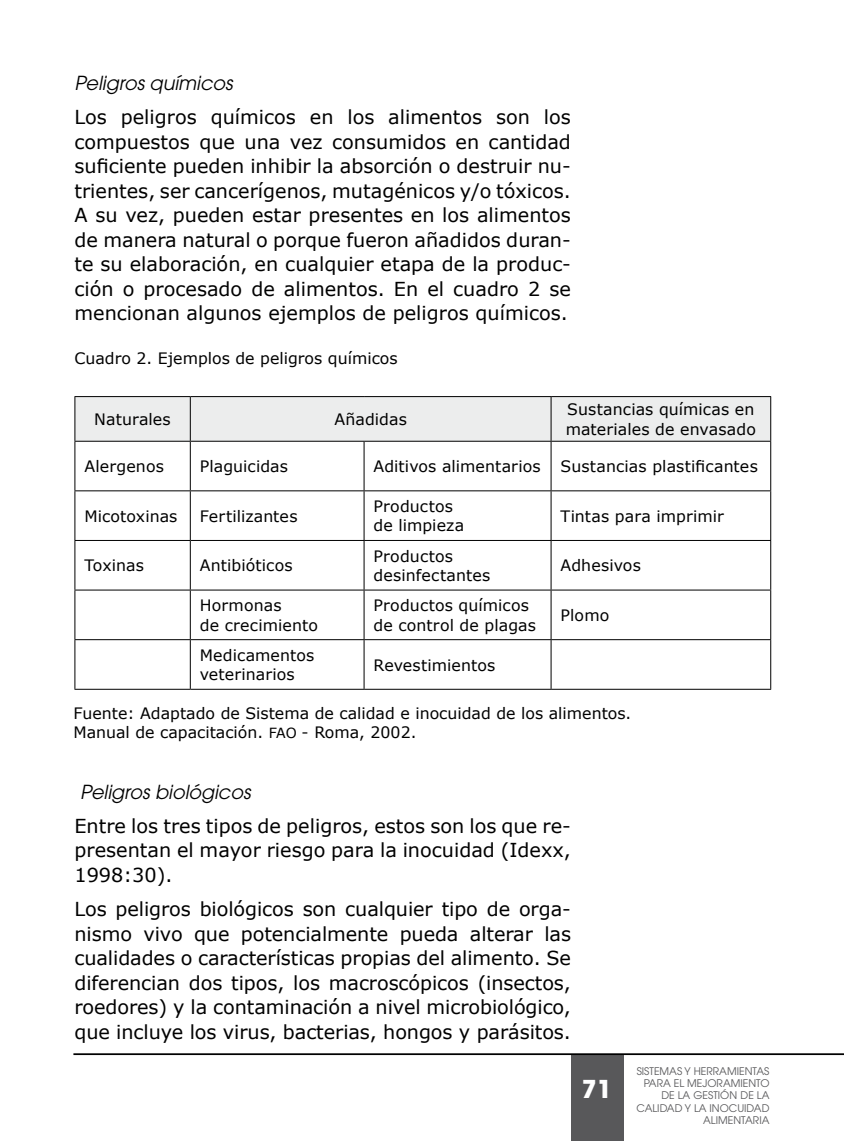
<style>
.page{position:relative;width:844px;height:1141px;background:#fff}
.page>*{position:absolute;margin:0;border:0;box-sizing:border-box;transform-origin:0 0}
.t1{font:700 24.5px "Avant Garde";color:#fff}
.t2{font:19.25px/24.5px "Verdana";color:#000;text-align:justify}
.t3{font:italic 19.25px "Avant Garde";color:#000}
.t4{font:15.75px/19.2px "Verdana";color:#000}
.t5{font:10.5px/12.2px "Avant Garde";color:#58585a;text-align:right}
.s1{font-size:14px}
</style>
<div class="page">
<div style="left:570px;top:1054px;width:53px;height:87px;background:#58585a"></div>
<hr style="left:73px;top:1053px;width:770px;height:2px;background:#000">
<div style="left:75px;top:397px;width:695px;height:44px;background:#eceded"></div>
<hr style="left:74px;top:441px;width:116px;height:1px;background:#000">
<hr style="left:190px;top:441px;width:174px;height:1px;background:#000">
<hr style="left:364px;top:441px;width:187px;height:1px;background:#000">
<hr style="left:551px;top:441px;width:220px;height:1px;background:#000">
<hr style="left:74px;top:490px;width:116px;height:1px;background:#000">
<hr style="left:190px;top:490px;width:174px;height:1px;background:#000">
<hr style="left:364px;top:490px;width:187px;height:1px;background:#000">
<hr style="left:551px;top:490px;width:220px;height:1px;background:#000">
<hr style="left:74px;top:540px;width:116px;height:1px;background:#000">
<hr style="left:190px;top:540px;width:174px;height:1px;background:#000">
<hr style="left:364px;top:540px;width:187px;height:1px;background:#000">
<hr style="left:551px;top:540px;width:220px;height:1px;background:#000">
<hr style="left:74px;top:590px;width:116px;height:1px;background:#000">
<hr style="left:190px;top:590px;width:174px;height:1px;background:#000">
<hr style="left:364px;top:590px;width:187px;height:1px;background:#000">
<hr style="left:551px;top:590px;width:220px;height:1px;background:#000">
<hr style="left:74px;top:639px;width:116px;height:1px;background:#000">
<hr style="left:190px;top:639px;width:174px;height:1px;background:#000">
<hr style="left:364px;top:639px;width:187px;height:1px;background:#000">
<hr style="left:551px;top:639px;width:220px;height:1px;background:#000">
<hr style="left:74px;top:396px;width:116px;height:1px;background:#000">
<hr style="left:74px;top:397px;width:1px;height:44px;background:#000">
<hr style="left:190px;top:396px;width:174px;height:1px;background:#000">
<hr style="left:190px;top:397px;width:1px;height:44px;background:#000">
<hr style="left:364px;top:396px;width:187px;height:1px;background:#000">
<hr style="left:551px;top:396px;width:220px;height:1px;background:#000">
<hr style="left:550px;top:397px;width:1px;height:44px;background:#000">
<hr style="left:770px;top:397px;width:1px;height:44px;background:#000">
<hr style="left:74px;top:442px;width:1px;height:48px;background:#000">
<hr style="left:190px;top:442px;width:1px;height:48px;background:#000">
<hr style="left:363px;top:442px;width:1px;height:48px;background:#000">
<hr style="left:550px;top:442px;width:1px;height:48px;background:#000">
<hr style="left:770px;top:442px;width:1px;height:48px;background:#000">
<hr style="left:74px;top:491px;width:1px;height:49px;background:#000">
<hr style="left:190px;top:491px;width:1px;height:49px;background:#000">
<hr style="left:363px;top:491px;width:1px;height:49px;background:#000">
<hr style="left:550px;top:491px;width:1px;height:49px;background:#000">
<hr style="left:770px;top:491px;width:1px;height:49px;background:#000">
<hr style="left:74px;top:541px;width:1px;height:49px;background:#000">
<hr style="left:190px;top:541px;width:1px;height:49px;background:#000">
<hr style="left:363px;top:541px;width:1px;height:49px;background:#000">
<hr style="left:550px;top:541px;width:1px;height:49px;background:#000">
<hr style="left:770px;top:541px;width:1px;height:49px;background:#000">
<hr style="left:74px;top:590px;width:1px;height:49px;background:#000">
<hr style="left:190px;top:590px;width:1px;height:49px;background:#000">
<hr style="left:363px;top:590px;width:1px;height:49px;background:#000">
<hr style="left:550px;top:590px;width:1px;height:49px;background:#000">
<hr style="left:770px;top:590px;width:1px;height:49px;background:#000">
<hr style="left:74px;top:640px;width:1px;height:49px;background:#000">
<hr style="left:190px;top:640px;width:1px;height:49px;background:#000">
<hr style="left:363px;top:640px;width:1px;height:49px;background:#000">
<hr style="left:550px;top:640px;width:1px;height:49px;background:#000">
<hr style="left:770px;top:640px;width:1px;height:49px;background:#000">
<hr style="left:74px;top:689px;width:116px;height:1px;background:#000">
<hr style="left:190px;top:689px;width:174px;height:1px;background:#000">
<hr style="left:364px;top:689px;width:187px;height:1px;background:#000">
<hr style="left:551px;top:689px;width:220px;height:1px;background:#000">
<p class="t3" style="left:74px;top:71px;width:160px">Peligros químicos</p>
<p class="t2" style="left:74px;top:105px;width:498px">Los peligros químicos en los alimentos son los compuestos que una vez consumidos en cantidad suficiente pueden inhibir la absorción o destruir nu&shy;trientes, ser cancerígenos, mutagénicos y/o tóxicos.<br>A su vez, pueden estar presentes en los alimentos de manera natural o porque fueron añadidos duran&shy;te su elaboración, en cualquier etapa de la produc&shy;ción o procesado de alimentos. En el cuadro 2 se mencionan algunos ejemplos de peligros químicos.</p>
<p class="t4" style="left:74px;top:349px;width:325px">Cuadro 2. Ejemplos de peligros químicos</p>
<p class="t4" style="left:94px;top:409px;width:78px">Naturales</p>
<p class="t4" style="left:334px;top:409px;width:74px">Añadidas</p>
<p class="t4" style="left:565px;top:400px;width:192px">Sustancias químicas en materiales de envasado</p>
<p class="t4" style="left:84px;top:457px;width:81px">Alergenos</p>
<p class="t4" style="left:200px;top:457px;width:90px">Plaguicidas</p>
<p class="t4" style="left:373px;top:457px;width:169px">Aditivos alimentarios</p>
<p class="t4" style="left:560px;top:457px;width:199px">Sustancias plastificantes</p>
<p class="t4" style="left:84px;top:506px;width:95px">Micotoxinas</p>
<p class="t4" style="left:200px;top:506px;width:99px">Fertilizantes</p>
<p class="t4" style="left:373px;top:497px;width:92px">Productos de limpieza</p>
<p class="t4" style="left:560px;top:506px;width:165px">Tintas para imprimir</p>
<p class="t4" style="left:84px;top:556px;width:61px">Toxinas</p>
<p class="t4" style="left:200px;top:556px;width:94px">Antibióticos</p>
<p class="t4" style="left:373px;top:546px;width:118px">Productos desinfectantes</p>
<p class="t4" style="left:560px;top:556px;width:82px">Adhesivos</p>
<p class="t4" style="left:200px;top:596px;width:120px">Hormonas<br>de crecimiento</p>
<p class="t4" style="left:373px;top:596px;width:164px">Productos químicos de control de plagas</p>
<p class="t4" style="left:560px;top:605px;width:50px">Plomo</p>
<p class="t4" style="left:200px;top:645px;width:116px">Medicamentos veterinarios</p>
<p class="t4" style="left:373px;top:655px;width:123px">Revestimientos</p>
<p class="t4" style="left:73px;top:703px;width:559px">Fuente: Adaptado de Sistema de calidad e inocuidad de los alimentos.<br>Manual de capacitación. <span class="s1">FAO</span> - Roma, 2002.</p>
<p class="t3" style="left:80px;top:780px;width:172px">Peligros biológicos</p>
<p class="t2" style="left:74px;top:813px;width:498px">Entre los tres tipos de peligros, estos son los que re&shy;presentan el mayor riesgo para la inocuidad (Idexx, 1998:30).</p>
<p class="t2" style="left:74px;top:897px;width:498px">Los peligros biológicos son cualquier tipo de orga&shy;nismo vivo que potencialmente pueda alterar las cualidades o características propias del alimento. Se diferencian dos tipos, los macroscópicos (insectos, roedores) y la contaminación a nivel microbiológico, que incluye los virus, bacterias, hongos y parásitos.</p>
<p class="t1" style="left:581px;top:1073px;width:32px">71</p>
<p class="t5" style="left:636px;top:1065px;width:134px">SISTEMAS Y HERRAMIENTAS<br>PARA EL MEJORAMIENTO<br>DE LA GESTIÓN DE LA<br>CALIDAD Y LA INOCUIDAD<br>ALIMENTARIA</p>
</div>
